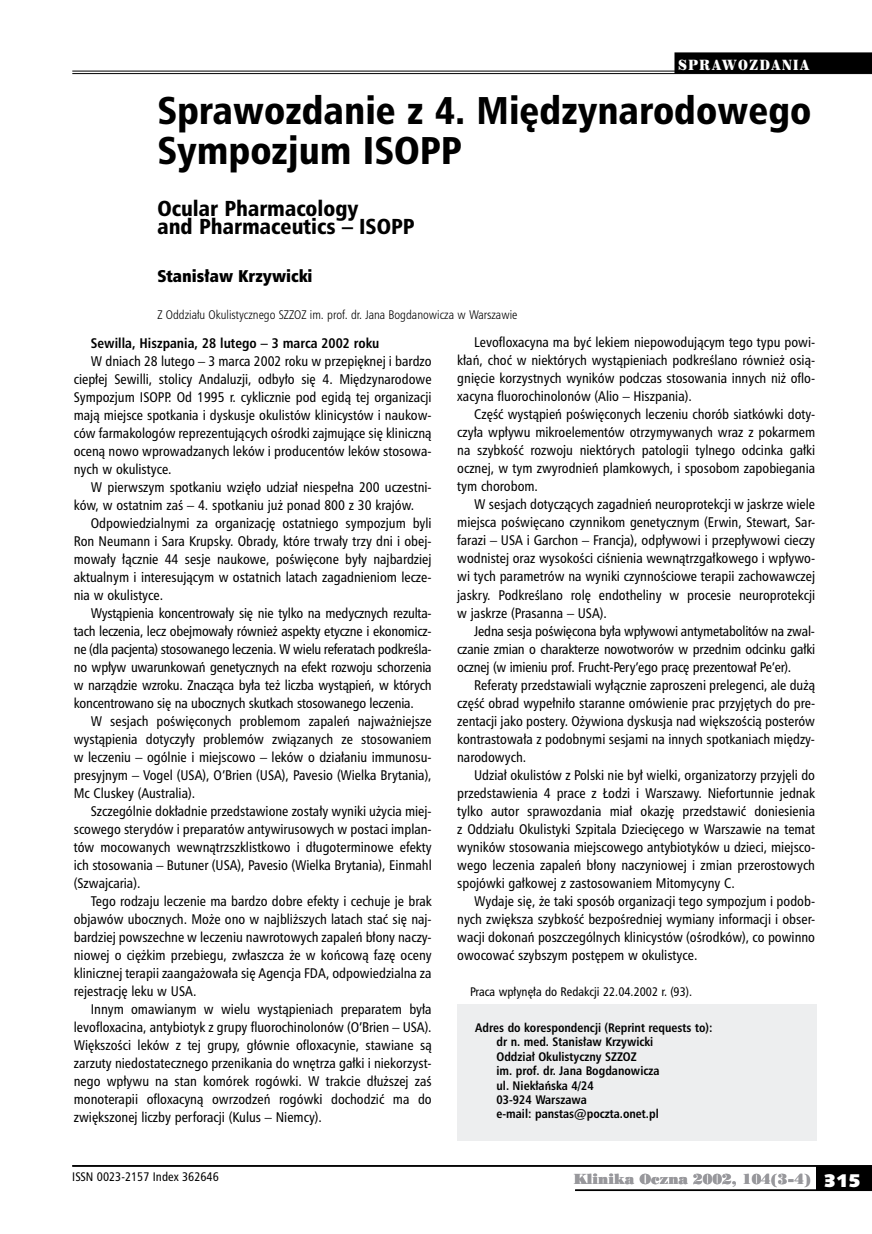
<style>
.page{position:relative;width:872px;height:1234px;background:#fff}
.page>*{position:absolute;margin:0;border:0;box-sizing:border-box;transform-origin:0 0}
.t1{font:37.5px/40.5px "Humnst 777 Blk Cn PL";color:#000}
.t2{font:21px/18px "Humnst 777 Blk Cn PL";color:#000}
.t3{font:16.5px "Humnst 777 X Blk Cn PL";color:#000}
.t4{font:13.5px/18px "Humnst 777 Cn PL";color:#000;text-align:justify}
.t5{font:700 13.5px "Humnst 777 Cn PL";color:#000}
.t6{font:13.5px "Poster Bodoni PL";color:#98989c}
.t7{font:13.5px "Century 725 Blk PL";letter-spacing:.13em;color:#fff;scale:.8 1}
.t8{font:700 12px/14.4px "Humnst 777 Cn PL";color:#000}
.t9{font:12px "Humnst 777 Lt Cn PL";color:#000}
.t10{font:12px "Humnst 777 Cn PL";color:#000}
.s1{font-family:"Humanst 531 U Blk PL";font-size:18px;color:#fff}
</style>
<div class="page">
<hr style="left:72px;top:71px;width:800px;height:1px;background:#000">
<hr style="left:72px;top:73px;width:800px;height:1px;background:#000">
<div style="left:816px;top:1165px;width:56px;height:25px;background:#000"></div>
<hr style="left:72px;top:1164px;width:800px;height:2px;background:#000">
<hr style="left:575px;top:1189px;width:297px;height:1px;background:#000">
<div style="left:674px;top:52px;width:198px;height:22px;background:#000"></div>
<div style="left:457px;top:1003px;width:359px;height:137px;background:#edeeef"></div>
<p class="t7" style="left:678px;top:56px;width:165px">SPRAWOZDANIA</p>
<h1 class="t1" style="left:157px;top:89px;width:655px">Spra-woz-da-nie z 4. Mię-dzy-na-ro-do-we-go<br>Sym-po-zjum ISOPP</h1>
<h2 class="t2" style="left:157px;top:199px;width:259px">Ocu-lar Phar-ma-co-lo-gy<br>and Phar-ma-ceu-tics – ISOPP</h2>
<p class="t3" style="left:157px;top:265px;width:157px">Sta-ni-sław Krzy-wic-ki</p>
<p class="t9" style="left:157px;top:306px;width:361px">Z Oddziału Okulistycznego SZZOZ im. prof. dr. Jana Bogdanowicza w Warszawie</p>
<p class="t5" style="left:91px;top:334px;width:290px">Se-wil-la, Hisz-pa-nia, 28 lu-te-go – 3 mar-ca 2002 ro-ku</p>
<p class="t4" style="left:74px;top:351px;width:359px;text-indent:17px">W dniach 28 lutego – 3 marca 2002 roku w przepięknej i bardzo ciepłej Sewilli, stolicy Andaluzji, odbyło się 4. Międzynarodowe Sympozjum ISOPP. Od 1995 r. cyklicznie pod egidą tej organizacji mają miejsce spotkania i dyskusje okulistów klinicystów i naukow&shy;ców farmakologów reprezentujących ośrodki zajmujące się kliniczną oceną nowo wprowadzanych leków i producentów leków stosowa&shy;nych w okulistyce.</p>
<p class="t4" style="left:74px;top:477px;width:358px;text-indent:17px">W pierwszym spotkaniu wzięło udział niespełna 200 uczestni&shy;ków, w ostatnim zaś – 4. spotkaniu już ponad 800 z 30 krajów.</p>
<p class="t4" style="left:74px;top:513px;width:359px;text-indent:17px">Odpowiedzialnymi za organizację ostatniego sympozjum byli Ron Neumann i Sara Krupsky. Obrady, które trwały trzy dni i obej&shy;mowały łącznie 44 sesje naukowe, poświęcone były najbardziej aktualnym i interesującym w ostatnich latach zagadnieniom lecze&shy;nia w okulistyce.</p>
<p class="t4" style="left:74px;top:603px;width:359px;text-indent:17px">Wystąpienia koncentrowały się nie tylko na medycznych rezulta&shy;tach leczenia, lecz obejmowały również aspekty etyczne i ekonomicz&shy;ne (dla pacjenta) stosowanego leczenia. W wielu referatach podkreśla&shy;no wpływ uwarunkowań genetycznych na efekt rozwoju schorzenia w narządzie wzroku. Znacząca była też liczba wystąpień, w których koncentrowano się na ubocznych skutkach stosowanego leczenia.</p>
<p class="t4" style="left:74px;top:711px;width:359px;text-indent:17px">W sesjach poświęconych problemom zapaleń najważniejsze wystąpienia dotyczyły problemów związanych ze stosowaniem w leczeniu – ogólnie i miejscowo – leków o działaniu immunosu&shy;presyjnym – Vogel (USA), O’Brien (USA), Pavesio (Wielka Brytania), Mc Cluskey (Australia).</p>
<p class="t4" style="left:74px;top:801px;width:359px;text-indent:17px">Szczególnie dokładnie przedstawione zostały wyniki użycia miej&shy;scowego sterydów i preparatów antywirusowych w postaci implan&shy;tów mocowanych wewnątrzszklistkowo i długoterminowe efekty ich stosowania – Butuner (USA), Pavesio (Wielka Brytania), Einmahl (Szwajcaria).</p>
<p class="t4" style="left:74px;top:891px;width:359px;text-indent:17px">Tego rodzaju leczenie ma bardzo dobre efekty i cechuje je brak objawów ubocznych. Może ono w najbliższych latach stać się naj&shy;bardziej powszechne w leczeniu nawrotowych zapaleń błony naczy&shy;niowej o ciężkim przebiegu, zwłaszcza że w końcową fazę oceny klinicznej terapii zaangażowała się Agencja FDA, odpowiedzialna za rejestrację leku w USA.</p>
<p class="t4" style="left:74px;top:999px;width:359px;text-indent:17px">Innym omawianym w wielu wystąpieniach preparatem była levofloxacina, antybiotyk z grupy fluorochinolonów (O’Brien – USA).<br>Większości leków z tej grupy, głównie ofloxacynie, stawiane są zarzuty niedostatecznego przenikania do wnętrza gałki i niekorzyst&shy;nego wpływu na stan komórek rogówki. W trakcie dłuższej zaś monoterapii ofloxacyną owrzodzeń rogówki dochodzić ma do zwiększonej liczby perforacji (Kulus – Niemcy).</p>
<p class="t10" style="left:72px;top:1168px;width:148px">ISSN 0023-2157 Index 362646</p>
<p class="t4" style="left:457px;top:333px;width:358px;text-indent:17px">Levofloxacyna ma być lekiem niepowodującym tego typu powi&shy;kłań, choć w niektórych wystąpieniach podkreślano również osią&shy;gnięcie korzystnych wyników podczas stosowania innych niż oflo&shy;xacyna fluorochinolonów (Alio – Hiszpania).</p>
<p class="t4" style="left:457px;top:405px;width:359px;text-indent:17px">Część wystąpień poświęconych leczeniu chorób siatkówki doty&shy;czyła wpływu mikroelementów otrzymywanych wraz z pokarmem na szybkość rozwoju niektórych patologii tylnego odcinka gałki ocznej, w tym zwyrodnień plamkowych, i sposobom zapobiegania tym chorobom.</p>
<p class="t4" style="left:457px;top:495px;width:359px;text-indent:17px">W sesjach dotyczących zagadnień neuroprotekcji w jaskrze wiele miejsca poświęcano czynnikom genetycznym (Erwin, Stewart, Sar&shy;farazi – USA i Garchon – Francja), odpływowi i przepływowi cieczy wodnistej oraz wysokości ciśnienia wewnątrzgałkowego i wpływo&shy;wi tych parametrów na wyniki czynnościowe terapii zachowawczej jaskry. Podkreślano rolę endotheliny w procesie neuroprotekcji w jaskrze (Prasanna – USA).</p>
<p class="t4" style="left:457px;top:621px;width:359px;text-indent:17px">Jedna sesja poświęcona była wpływowi antymetabolitów na zwal&shy;czanie zmian o charakterze nowotworów w przednim odcinku gałki ocznej (w imieniu prof. Frucht-Pery’ego pracę prezentował Pe’er).</p>
<p class="t4" style="left:457px;top:675px;width:359px;text-indent:17px">Referaty przedstawiali wyłącznie zaproszeni prelegenci, ale dużą część obrad wypełniło staranne omówienie prac przyjętych do pre&shy;zentacji jako postery. Ożywiona dyskusja nad większością posterów kontrastowała z podobnymi sesjami na innych spotkaniach między&shy;narodowych.</p>
<p class="t4" style="left:457px;top:765px;width:359px;text-indent:17px">Udział okulistów z Polski nie był wielki, organizatorzy przyjęli do przedstawienia 4 prace z Łodzi i Warszawy. Niefortunnie jednak tylko autor sprawozdania miał okazję przedstawić doniesienia z Oddziału Okulistyki Szpitala Dziecięcego w Warszawie na temat wyników stosowania miejscowego antybiotyków u dzieci, miejsco&shy;wego leczenia zapaleń błony naczyniowej i zmian przerostowych spojówki gałkowej z zastosowaniem Mitomycyny C.</p>
<p class="t4" style="left:457px;top:891px;width:359px;text-indent:17px">Wydaje się, że taki sposób organizacji tego sympozjum i podob&shy;nych zwiększa szybkość bezpośredniej wymiany informacji i obser&shy;wacji dokonań poszczególnych klinicystów (ośrodków), co powinno owocować szybszym postępem w okulistyce.</p>
<p class="t10" style="left:470px;top:983px;width:224px">Praca wpłynęła do Redakcji 22.04.2002 r. (93).</p>
<p class="t8" style="left:496px;top:1019px;width:217px;text-indent:-21px">Ad-res do ko-re-spon-den-cji (Re-print re-qu-ests to): dr n. med. Sta-ni-sław Krzy-wic-ki<br>Od-dział Oku-li-stycz-ny SZZOZ<br>im. prof. dr. Ja-na Bog-da-no-wi-cza<br>ul. Nie-kłań-ska 4/24<br>03-924 War-sza-wa<br>e-m-ail: panstas@poczta.onet.pl</p>
<p class="t6" style="left:573px;top:1169px;width:288px">Klinika Oczna 2002, 104(3-4) <span class="s1">315</span></p>
</div>
